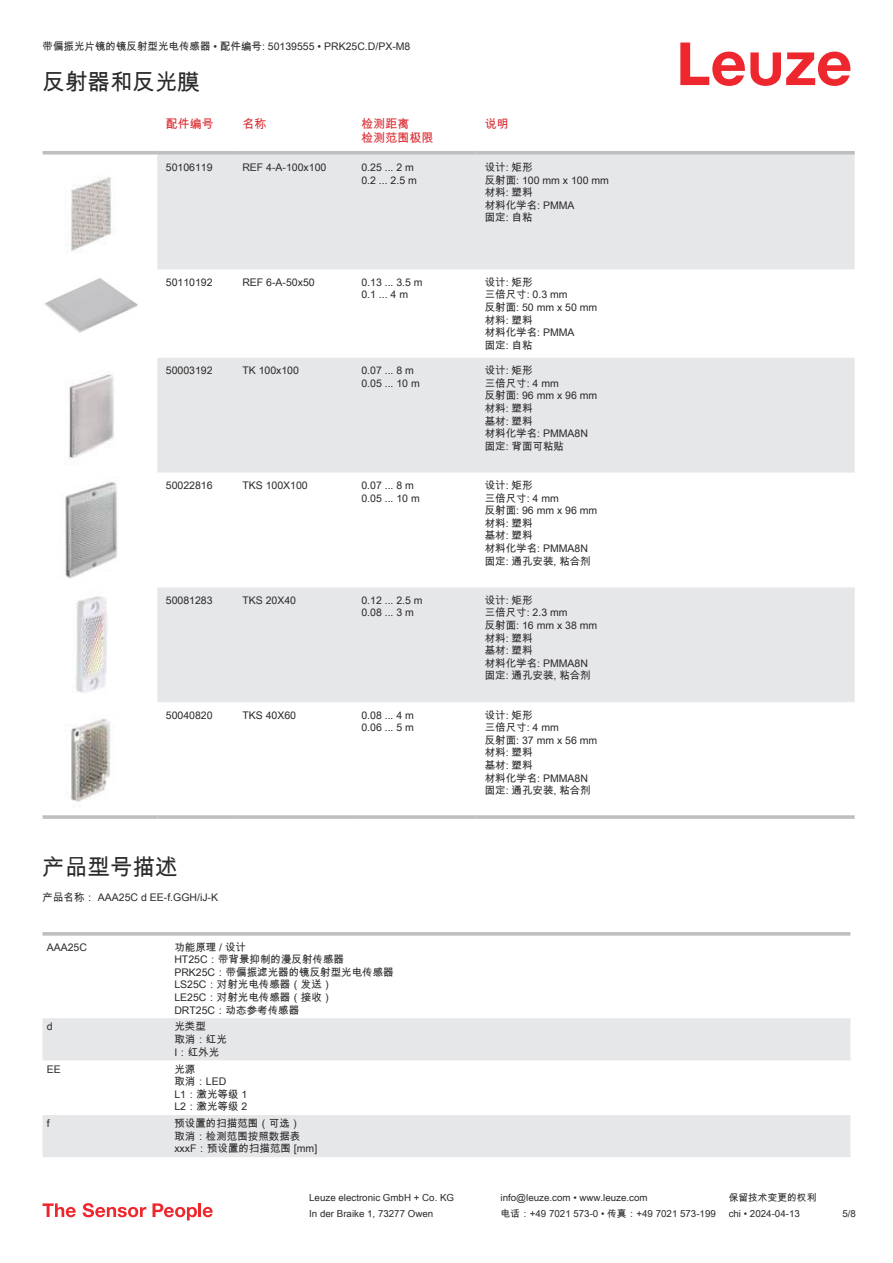
<style>
.page{position:relative;width:893px;height:1263px;background:#fff}
.page>*{position:absolute;margin:0;border:0;box-sizing:border-box;transform-origin:0 0}
.t1{font:22.5px "Arial Unicode MS";color:#2b292a}
.t2{font:12px/14.4px "Arial Unicode MS";color:#db2a30}
.t3{font:10.5px/12.6px "Arial Unicode MS";color:#2b292a}
.t4{font:9.75px "Arial Unicode MS";color:#2b292a}
</style>
<div class="page">
<svg style="left:680px;top:43px;width:170px;height:43px"></svg>
<svg style="left:157px;top:155px;width:698px;height:547px;fill:#e6e7e9"></svg>
<svg style="left:43px;top:151px;width:114px;height:4px"></svg>
<svg style="left:157px;top:151px;width:77px;height:4px"></svg>
<svg style="left:234px;top:151px;width:119px;height:4px"></svg>
<svg style="left:353px;top:151px;width:123px;height:4px"></svg>
<svg style="left:476px;top:151px;width:379px;height:4px;background:#c1c3c5"></svg>
<svg style="left:43px;top:815px;width:114px;height:4px"></svg>
<hr style="left:157px;top:815px;width:77px;height:4px;background:#c6c8ca">
<svg style="left:234px;top:815px;width:119px;height:4px"></svg>
<svg style="left:353px;top:815px;width:123px;height:4px"></svg>
<hr style="left:476px;top:815px;width:379px;height:4px;background:#c6c8ca">
<img style="left:71px;top:177px;width:41px;height:75px">
<img style="left:44px;top:278px;width:94px;height:55px">
<img style="left:69px;top:374px;width:45px;height:85px">
<img style="left:65px;top:482px;width:53px;height:97px">
<img style="left:73px;top:596px;width:34px;height:97px">
<img style="left:70px;top:718px;width:41px;height:84px">
<svg style="left:43px;top:1018px;width:807px;height:139px;fill:#e6e7e9"></svg>
<svg style="left:43px;top:932px;width:127px;height:4px"></svg>
<svg style="left:170px;top:932px;width:680px;height:4px;background:#c3c5c7"></svg>
<svg style="left:43px;top:1203px;width:33px;height:14px"></svg>
<svg style="left:83px;top:1203px;width:63px;height:14px"></svg>
<svg style="left:153px;top:1203px;width:44px;height:17px"></svg>
<hr style="left:198px;top:1203px;width:3px;height:14px;background:#ed272d">
<svg style="left:203px;top:1207px;width:10px;height:10px"></svg>
<p class="t3" style="left:43px;top:40px;width:369px">带偏振光片镜的镜反射型光电传感器 • 配件编号: 50139555 • PRK25C.D/PX-M8</p>
<h1 class="t1" style="left:43px;top:66px;width:159px">反射器和反光膜</h1>
<p class="t2" style="left:166px;top:116px;width:49px">配件编号</p>
<p class="t2" style="left:242px;top:116px;width:25px">名称</p>
<p class="t2" style="left:361px;top:116px;width:74px">检测距离<br>检测范围极限</p>
<p class="t2" style="left:485px;top:116px;width:25px">说明</p>
<p class="t3" style="left:166px;top:161px;width:48px">50106119</p>
<p class="t3" style="left:242px;top:161px;width:86px">REF 4-A-100x100</p>
<p class="t3" style="left:361px;top:161px;width:57px">0.25 ... 2 m<br>0.2 ... 2.5 m</p>
<p class="t3" style="left:485px;top:161px;width:126px">设计: 矩形<br>反射面: 100 mm x 100 mm材料: 塑料<br>材料化学名: PMMA<br>固定: 自粘</p>
<p class="t3" style="left:166px;top:276px;width:48px">50110192</p>
<p class="t3" style="left:242px;top:276px;width:74px">REF 6-A-50x50</p>
<p class="t3" style="left:361px;top:276px;width:63px">0.13 ... 3.5 m<br>0.1 ... 4 m</p>
<p class="t3" style="left:485px;top:276px;width:114px">设计: 矩形<br>三倍尺寸: 0.3 mm<br>反射面: 50 mm x 50 mm材料: 塑料<br>材料化学名: PMMA<br>固定: 自粘</p>
<p class="t3" style="left:166px;top:364px;width:48px">50003192</p>
<p class="t3" style="left:242px;top:364px;width:58px">TK 100x100</p>
<p class="t3" style="left:361px;top:364px;width:60px">0.07 ... 8 m<br>0.05 ... 10 m</p>
<p class="t3" style="left:485px;top:364px;width:114px">设计: 矩形<br>三倍尺寸: 4 mm<br>反射面: 96 mm x 96 mm材料: 塑料<br>基材: 塑料<br>材料化学名: PMMA8N固定: 背面可粘贴</p>
<p class="t3" style="left:166px;top:479px;width:48px">50022816</p>
<p class="t3" style="left:242px;top:479px;width:67px">TKS 100X100</p>
<p class="t3" style="left:361px;top:479px;width:60px">0.07 ... 8 m<br>0.05 ... 10 m</p>
<p class="t3" style="left:485px;top:479px;width:114px">设计: 矩形<br>三倍尺寸: 4 mm<br>反射面: 96 mm x 96 mm材料: 塑料<br>基材: 塑料<br>材料化学名: PMMA8N固定: 通孔安装, 粘合剂</p>
<p class="t3" style="left:166px;top:594px;width:48px">50081283</p>
<p class="t3" style="left:242px;top:594px;width:55px">TKS 20X40</p>
<p class="t3" style="left:361px;top:594px;width:63px">0.12 ... 2.5 m<br>0.08 ... 3 m</p>
<p class="t3" style="left:485px;top:594px;width:114px">设计: 矩形<br>三倍尺寸: 2.3 mm<br>反射面: 16 mm x 38 mm材料: 塑料<br>基材: 塑料<br>材料化学名: PMMA8N固定: 通孔安装, 粘合剂</p>
<p class="t3" style="left:166px;top:708px;width:48px">50040820</p>
<p class="t3" style="left:242px;top:708px;width:55px">TKS 40X60</p>
<p class="t3" style="left:361px;top:708px;width:54px">0.08 ... 4 m<br>0.06 ... 5 m</p>
<p class="t3" style="left:485px;top:708px;width:114px">设计: 矩形<br>三倍尺寸: 4 mm<br>反射面: 37 mm x 56 mm材料: 塑料<br>基材: 塑料<br>材料化学名: PMMA8N固定: 通孔安装, 粘合剂</p>
<h1 class="t1" style="left:43px;top:851px;width:136px">产品型号描述</h1>
<p class="t3" style="left:43px;top:891px;width:177px">产品名称： AAA25C d EE-f.GGH/iJ-K</p>
<p class="t3" style="left:47px;top:940px;width:42px">AAA25C</p>
<p class="t3" style="left:174px;top:940px;width:221px">功能原理 / 设计<br>HT25C：带背景抑制的漫反射传感器<br>PRK25C：带偏振滤光器的镜反射型光电传感器<br>LS25C：对射光电传感器（发送）<br>LE25C：对射光电传感器（接收）<br>DRT25C：动态参考传感器</p>
<p class="t3" style="left:47px;top:1020px;width:7px">d</p>
<p class="t3" style="left:174px;top:1020px;width:54px">光类型<br>取消：红光<br>I：红外光</p>
<p class="t3" style="left:47px;top:1063px;width:16px">EE</p>
<p class="t3" style="left:174px;top:1062px;width:74px">光源<br>取消：LED<br>L1：激光等级 1<br>L2：激光等级 2</p>
<p class="t3" style="left:47px;top:1117px;width:4px">f</p>
<p class="t3" style="left:174px;top:1117px;width:144px">预设置的扫描范围（可选）<br>取消：检测范围按照数据表xxxF：预设置的扫描范围 [mm]</p>
<p class="t4" style="left:309px;top:1191px;width:146px">Leuze electronic GmbH + Co. KG</p>
<p class="t4" style="left:501px;top:1191px;width:149px">info@leuze.com • www.leuze.com</p>
<p class="t4" style="left:729px;top:1191px;width:89px">保留技术变更的权利</p>
<p class="t4" style="left:309px;top:1206px;width:126px">In der Braike 1, 73277 Owen</p>
<p class="t4" style="left:501px;top:1206px;width:217px">电话：+49 7021 573-0 • 传真：+49 7021 573-199</p>
<p class="t4" style="left:729px;top:1206px;width:73px">chi • 2024-04-13</p>
<p class="t4" style="left:842px;top:1206px;width:15px">5/8</p>
</div>
